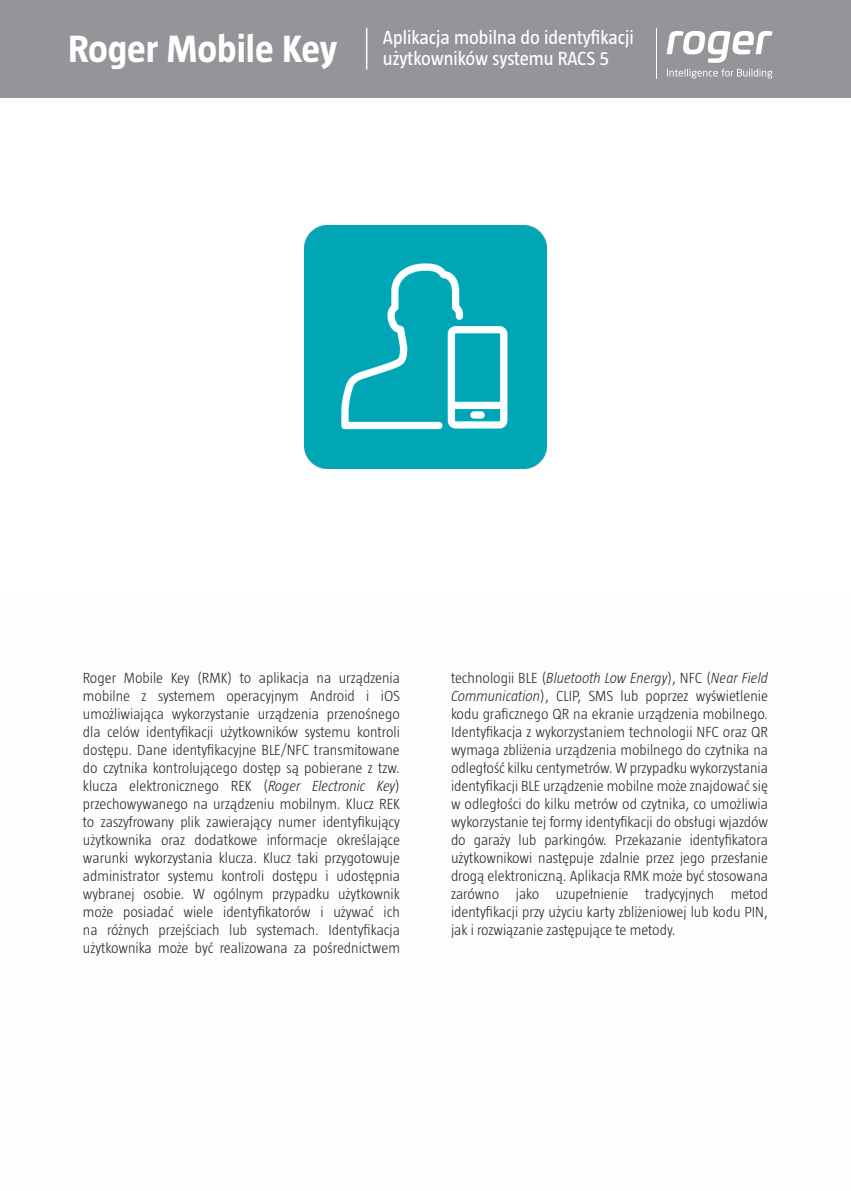
<style>
.page{position:relative;width:851px;height:1191px;background:#fff}
.page>*{position:absolute;margin:0;border:0;box-sizing:border-box;transform-origin:0 0}
.t1{font:700 39px "Taz";color:#fff}
.t2{font:19.5px/21px "Taz";color:#fff}
.t3{font:300 15px/18px "Taz";color:#231f20;text-align:justify}
.s1{font-style:italic}
</style>
<div class="page">
<div style="left:0;top:0;width:850px;height:98px;background:#939598"></div>
<hr style="left:366px;top:28px;width:1px;height:41px;background:#fff">
<img style="left:304px;top:225px;width:242px;height:243px">
<hr style="left:655px;top:28px;width:1px;height:51px;background:#fff">
<svg style="left:667px;top:69px;width:105px;height:9px"></svg>
<svg style="left:666px;top:31px;width:106px;height:32px"></svg>
<h1 class="t1" style="left:68px;top:27px;width:270px">Roger Mobile Key</h1>
<h2 class="t2" style="left:383px;top:26px;width:252px">Aplikacja mobilna do identyfikacji użytkowników systemu RACS 5</h2>
<p class="t3" style="left:83px;top:668px;width:318px">Roger Mobile Key (RMK) to aplikacja na urządzenia mobilne z systemem operacyjnym Android i iOS umożliwiająca wykorzystanie urządzenia przenośnego dla celów identyfikacji użytkowników systemu kontroli dostępu. Dane identyfikacyjne BLE/NFC transmitowane do czytnika kontrolującego dostęp są pobierane z tzw. klucza elektronicznego REK (<span class="s1">Roger Electronic Key</span>) przechowywanego na urządzeniu mobilnym. Klucz REK to zaszyfrowany plik zawierający numer identyfikujący użytkownika oraz dodatkowe informacje określające warunki wykorzystania klucza. Klucz taki przygotowuje administrator systemu kontroli dostępu i udostępnia wybranej osobie. W ogólnym przypadku użytkownik może posiadać wiele identyfikatorów i używać ich na różnych przejściach lub systemach. Identyfikacja użytkownika może być realizowana za pośrednictwem</p>
<p class="t3" style="left:451px;top:668px;width:318px">technologii BLE (<span class="s1">Bluetooth Low Energy</span>), NFC (<span class="s1">Near Field Communication</span>), CLIP, SMS lub poprzez wyświetlenie kodu graficznego QR na ekranie urządzenia mobilnego.<br>Identyfikacja z wykorzystaniem technologii NFC oraz QR wymaga zbliżenia urządzenia mobilnego do czytnika na odległość kilku centymetrów. W przypadku wykorzystania identyfikacji BLE urządzenie mobilne może znajdować się w odległości do kilku metrów od czytnika, co umożliwia wykorzystanie tej formy identyfikacji do obsługi wjazdów do garaży lub parkingów. Przekazanie identyfikatora użytkownikowi następuje zdalnie przez jego przesłanie drogą elektroniczną. Aplikacja RMK może być stosowana zarówno jako uzupełnienie tradycyjnych metod identyfikacji przy użyciu karty zbliżeniowej lub kodu PIN, jak i rozwiązanie zastępujące te metody.</p>
</div>
